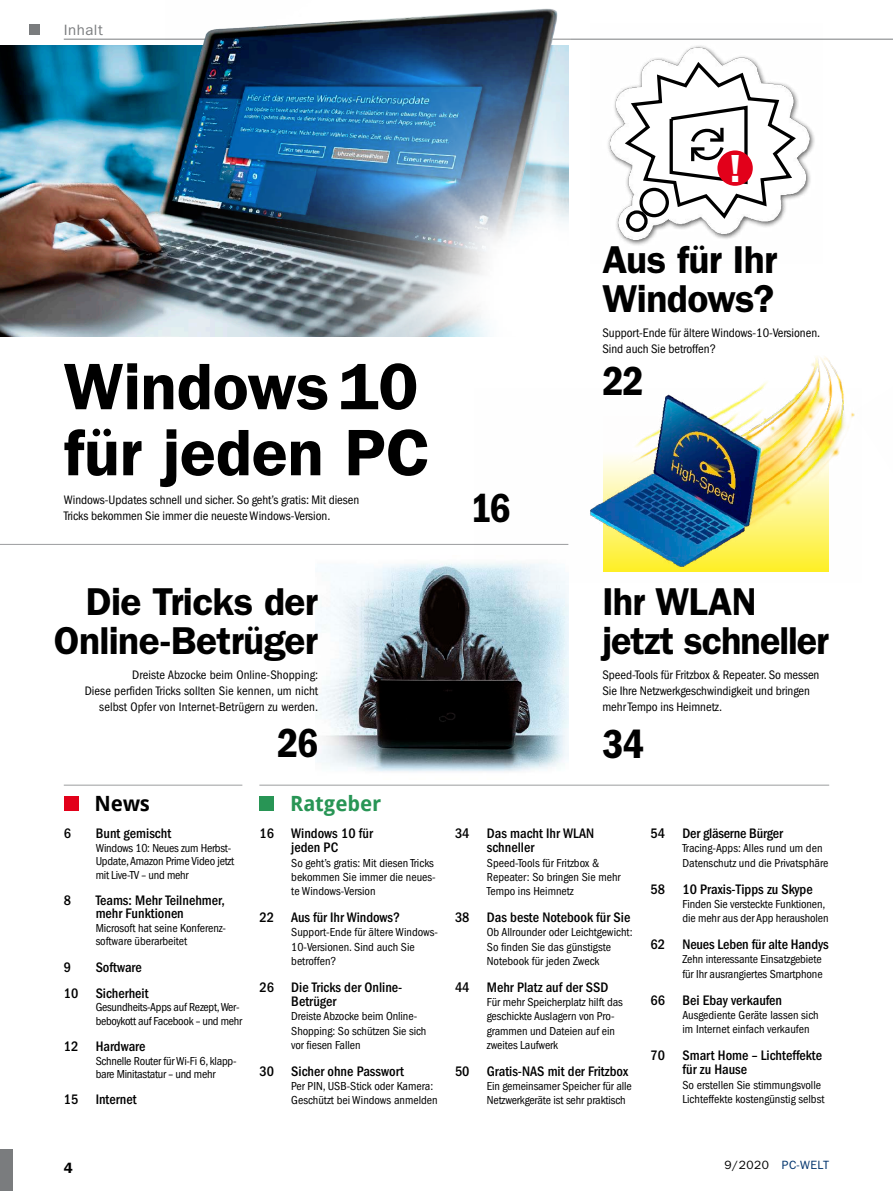
<style>
.page{position:relative;width:893px;height:1191px;background:#fff}
.page>*{position:absolute;margin:0;border:0;box-sizing:border-box;transform-origin:0 0}
.t1{font:600 66px/66px "ITC Franklin Gothic Std";color:#000}
.t2{font:42px "ITC Franklin Gothic Std Dm Cd";letter-spacing:-.04em;color:#000}
.t3{font:600 39.3px "ITC Franklin Gothic Std";color:#fff}
.t4{font:600 39px/39px "ITC Franklin Gothic Std";letter-spacing:-.02em;color:#000}
.t5{font:700 21px "Droid Sans Pro";letter-spacing:-.005em;color:#289555}
.t6{font:700 21px "Droid Sans Pro";color:#000}
.t7{font:15px "ITC Franklin Gothic Std";letter-spacing:.035em;color:#7a7c7e}
.t8{font:600 15px "ITC Franklin Gothic Std";color:#000}
.t9{font:500 condensed 14.25px/14.2px "ITC Franklin Gothic Std";color:#000}
.t10{font:condensed 12.75px/16.2px "ITC Franklin Gothic Std";letter-spacing:-.005em;color:#000}
.t11{font:condensed 12px/14.2px "ITC Franklin Gothic Std";letter-spacing:-.005em;color:#000}
.t12{font:12px "ITC Franklin Gothic Std";letter-spacing:.04em;color:#00336d}
.s1{color:#000}
</style>
<div class="page">
<div style="left:0;top:1148px;width:13px;height:43px;background:#7a7c7e"></div>
<img style="left:315px;top:563px;width:253px;height:209px">
<hr style="left:64px;top:39px;width:829px;height:1px;background:#7a7c7e">
<hr style="left:0;top:544px;width:568px;height:1px;background:#9c9d9f">
<hr style="left:64px;top:784px;width:178px;height:1px;background:#9c9d9f">
<div style="left:64px;top:796px;width:15px;height:15px;background:#e2001a"></div>
<hr style="left:259px;top:784px;width:570px;height:1px;background:#9c9d9f">
<div style="left:259px;top:796px;width:15px;height:15px;background:#289555"></div>
<img style="left:0;top:24px;width:590px;height:313px">
<img style="left:165px;top:8px;width:405px;height:329px">
<img style="left:590px;top:38px;width:232px;height:207px">
<div style="left:626px;top:210px;width:22px;height:22px;border:3px solid #000;border-radius:50%"></div>
<svg style="left:622px;top:59px;width:177px;height:162px"></svg>
<img style="left:474px;top:280px;width:381px;height:302px">
<p class="t7" style="left:64px;top:21px;width:41px">Inhalt</p>
<p class="t1" style="left:64px;top:354px;width:368px">Windows10 für jeden PC</p>
<p class="t10" style="left:64px;top:492px;width:297px">Windows-Updates schnell und sicher. So geht’s gratis: Mit diesen<br>Tricks bekommen Sie immer die neueste Windows-Version.</p>
<p class="t2" style="left:470px;top:484px;width:42px">16</p>
<p class="t3" style="left:729px;top:145px;width:14px">!</p>
<p class="t4" style="left:602px;top:240px;width:176px">Aus für Ihr<br>Windows?</p>
<p class="t10" style="left:602px;top:325px;width:219px">Support-Ende für ältere Windows-10-Versionen.<br>Sind auch Sie betroffen?</p>
<p class="t2" style="left:602px;top:357px;width:43px">22</p>
<p class="t4" style="left:54px;top:582px;width:266px;text-align:right">Die Tricks der<br>Online-Betrüger</p>
<p class="t10" style="left:85px;top:667px;width:235px;text-align:right">Dreiste Abzocke beim Online-Shopping:<br>Diese perfiden Tricks sollten Sie kennen, um nicht selbst Opfer von Internet-Betrügern zu werden.</p>
<p class="t2" style="left:277px;top:719px;width:42px">26</p>
<p class="t6" style="left:95px;top:788px;width:57px">News</p>
<p class="t9" style="left:64px;top:826px;width:9px">6</p>
<p class="t9" style="left:96px;top:826px;width:77px">Bunt gemischt</p>
<p class="t11" style="left:96px;top:841px;width:140px;line-height:13.5px">Windows 10: Neues zum Herbst-<br>Update, Amazon Prime Video jetzt mit Live-TV – und mehr</p>
<p class="t9" style="left:64px;top:893px;width:9px">8</p>
<p class="t9" style="left:96px;top:893px;width:131px;line-height:13.5px">Teams: Mehr Teilnehmer, mehr Funktionen</p>
<p class="t11" style="left:96px;top:921px;width:131px;line-height:13.5px">Microsoft hat seine Konferenz&shy;software überarbeitet</p>
<p class="t9" style="left:64px;top:960px;width:9px">9</p>
<p class="t9" style="left:64px;top:954px;width:86px;line-height:26.2px;text-indent:32px">Software<br>10 Sicherheit</p>
<p class="t11" style="left:96px;top:1000px;width:148px;line-height:13.5px">Gesundheits-Apps auf Rezept, Wer&shy;beboykott auf Facebook – und mehr</p>
<p class="t9" style="left:64px;top:1039px;width:83px">12 Hardware</p>
<p class="t11" style="left:96px;top:1054px;width:141px;line-height:13.5px">Schnelle Router für Wi-Fi 6, klapp&shy;bare Minitastatur – und mehr</p>
<p class="t9" style="left:64px;top:1092px;width:74px">15 Internet</p>
<p class="t5" style="left:290px;top:788px;width:93px">Ratgeber</p>
<p class="t9" style="left:259px;top:826px;width:115px;text-align:center">16 Windows 10 für jeden PC</p>
<p class="t11" style="left:291px;top:855px;width:146px">So geht’s gratis: Mit diesen Tricks bekommen Sie immer die neues&shy;te Windows-Version</p>
<p class="t9" style="left:259px;top:910px;width:142px">22 Aus für Ihr Windows?</p>
<p class="t11" style="left:291px;top:925px;width:148px">Support-Ende für ältere Windows-<br>10-Versionen. Sind auch Sie betroffen?</p>
<p class="t9" style="left:291px;top:980px;width:113px;text-indent:-32px">26 Die Tricks der Online-<br>Betrüger</p>
<p class="t11" style="left:291px;top:1009px;width:137px">Dreiste Abzocke beim Online-<br>Shopping: So schützen Sie sich vor fiesen Fallen</p>
<p class="t9" style="left:259px;top:1064px;width:146px">30 Sicher ohne Passwort</p>
<p class="t11" style="left:291px;top:1079px;width:148px">Per PIN, USB-Stick oder Kamera:<br>Geschützt bei Windows anmelden</p>
<p class="t4" style="left:602px;top:582px;width:228px">Ihr WLAN jetzt schneller</p>
<p class="t10" style="left:602px;top:667px;width:219px">Speed-Tools für Fritzbox &amp; Repeater. So messen<br>Sie Ihre Netzwerkgeschwindigkeit und bringen mehr Tempo ins Heimnetz.</p>
<p class="t2" style="left:602px;top:720px;width:43px">34</p>
<p class="t9" style="left:487px;top:826px;width:109px;text-indent:-32px">34 Das macht Ihr WLAN schneller</p>
<p class="t11" style="left:487px;top:855px;width:135px">Speed-Tools für Fritzbox &amp;<br>Repeater: So bringen Sie mehr<br>Tempo ins Heimnetz</p>
<p class="t9" style="left:455px;top:910px;width:177px">38 Das beste Notebook für Sie</p>
<p class="t11" style="left:487px;top:925px;width:147px">Ob Allrounder oder Leichtgewicht:<br>So finden Sie das günstigste<br>Notebook für jeden Zweck</p>
<p class="t9" style="left:455px;top:980px;width:155px">44 Mehr Platz auf der SSD</p>
<p class="t11" style="left:487px;top:995px;width:138px">Für mehr Speicherplatz hilft das geschickte Auslagern von Pro&shy;grammen und Dateien auf ein zweites Laufwerk</p>
<p class="t9" style="left:455px;top:1064px;width:175px">50 Gratis-NAS mit der Fritzbox</p>
<p class="t11" style="left:487px;top:1079px;width:146px">Ein gemeinsamer Speicher für alle<br>Netzwerkgeräte ist sehr praktisch</p>
<p class="t9" style="left:651px;top:826px;width:134px">54 Der gläserne Bürger</p>
<p class="t11" style="left:682px;top:841px;width:147px">Tracing-Apps: Alles rund um den<br>Datenschutz und die Privatsphäre</p>
<p class="t9" style="left:651px;top:882px;width:164px">58 10 Praxis-Tipps zu Skype</p>
<p class="t11" style="left:682px;top:897px;width:148px">Finden Sie versteckte Funktionen, die mehr aus der App herausholen</p>
<p class="t9" style="left:651px;top:937px;width:179px">62 Neues Leben für alte Handys</p>
<p class="t11" style="left:682px;top:952px;width:142px">Zehn interessante Einsatzgebiete für Ihr ausrangiertes Smartphone</p>
<p class="t9" style="left:651px;top:993px;width:133px">66 Bei Ebay verkaufen</p>
<p class="t11" style="left:682px;top:1008px;width:138px">Ausgediente Geräte lassen sich im Internet einfach verkaufen</p>
<p class="t9" style="left:682px;top:1048px;width:141px;text-indent:-32px">70 Smart Home – Lichteffekte für zu Hause</p>
<p class="t11" style="left:682px;top:1077px;width:143px">So erstellen Sie stimmungsvolle<br>Lichteffekte kostengünstig selbst</p>
<p class="t8" style="left:64px;top:1158px;width:10px">4</p>
<p class="t12" style="left:724px;top:1158px;width:106px"><span class="s1">9/2020</span> PC-WELT</p>
</div>
